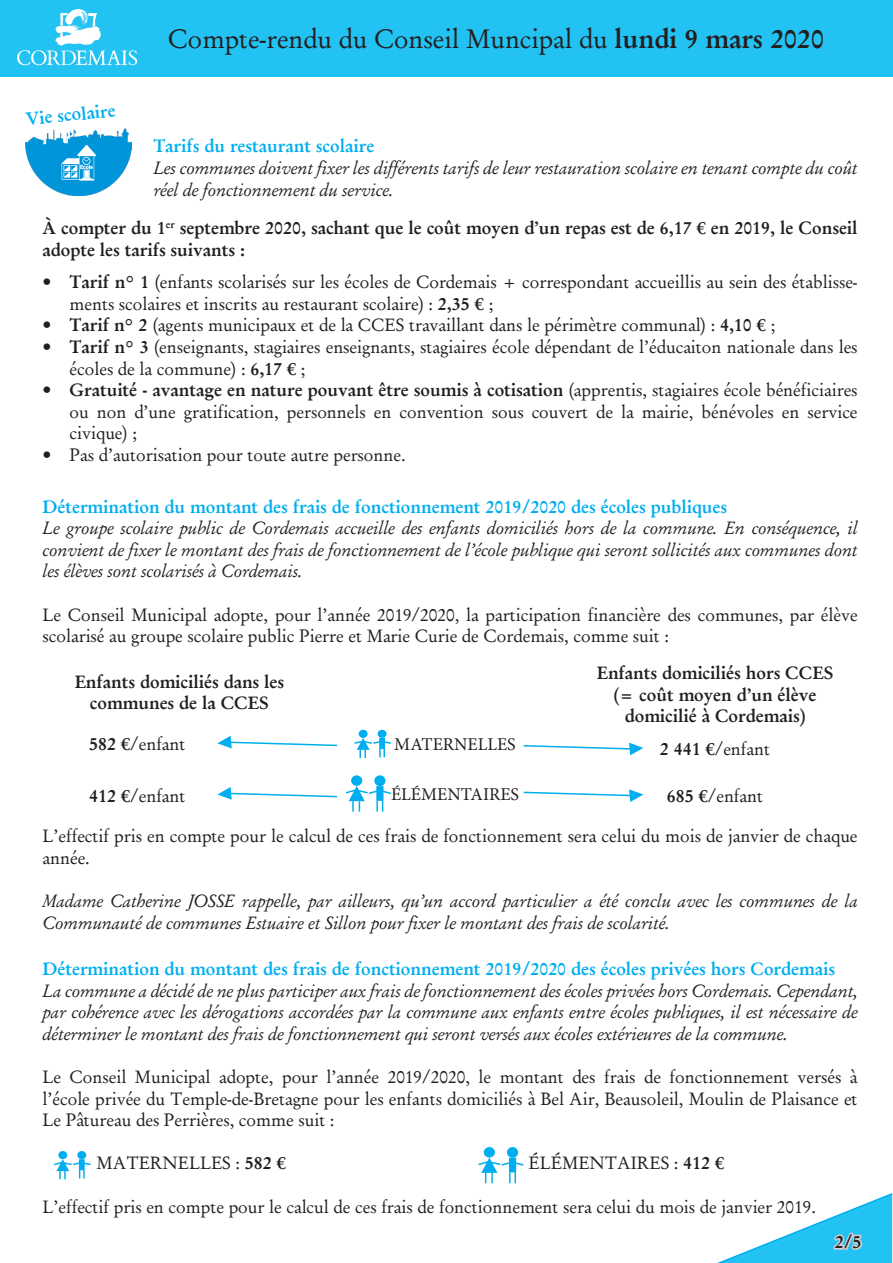
<style>
.page{position:relative;width:893px;height:1263px;background:#fff}
.page>*{position:absolute;margin:0;border:0;box-sizing:border-box;transform-origin:0 0}
.t1{font:27px "Garamond Antiqua";color:#231f20}
.t2{font:18px/21.6px "Garamond Antiqua";color:#231f20}
.t3{font:18px/21.6px "Garamond Kursiv";color:#231f20}
.t4{font:18px/21.6px "Garamond Halbfett";color:#231f20;text-align:center}
.t5{font:18px "Garamond Halbfett";color:#00aeef}
.t6{font:18px "Minion Pro";color:#231f20}
.s1{font-family:"Garamond Halbfett"}
</style>
<div class="page">
<svg style="left:217px;top:736px;width:121px;height:12px"></svg>
<div style="left:359px;top:730px;width:9px;height:8px;background:#00aeef;border-radius:50%"></div>
<div style="left:378px;top:730px;width:9px;height:8px;background:#00aeef;border-radius:50%"></div>
<svg style="left:354px;top:738px;width:37px;height:20px"></svg>
<svg style="left:379px;top:738px;width:6px;height:11px"></svg>
<div style="left:351px;top:775px;width:11px;height:11px;background:#00aeef;border-radius:50%"></div>
<div style="left:374px;top:775px;width:11px;height:11px;background:#00aeef;border-radius:50%"></div>
<svg style="left:217px;top:786px;width:174px;height:26px"></svg>
<svg style="left:376px;top:786px;width:7px;height:15px"></svg>
<div style="left:58px;top:1151px;width:9px;height:8px;background:#00aeef;border-radius:50%"></div>
<div style="left:77px;top:1151px;width:9px;height:8px;background:#00aeef;border-radius:50%"></div>
<svg style="left:54px;top:1159px;width:37px;height:20px"></svg>
<svg style="left:79px;top:1159px;width:6px;height:11px"></svg>
<div style="left:484px;top:1147px;width:11px;height:10px;background:#00aeef;border-radius:50%"></div>
<div style="left:507px;top:1147px;width:11px;height:11px;background:#00aeef;border-radius:50%"></div>
<svg style="left:478px;top:1157px;width:46px;height:26px"></svg>
<div style="left:509px;top:1158px;width:7px;height:14px;background:#00aeef"></div>
<svg style="left:717px;top:1193px;width:176px;height:70px"></svg>
<img style="left:25px;top:128px;width:107px;height:68px">
<svg style="left:523px;top:743px;width:120px;height:12px"></svg>
<svg style="left:523px;top:789px;width:120px;height:13px"></svg>
<div style="left:0;top:0;width:893px;height:77px;background:#22c2f3"></div>
<img style="left:17px;top:9px;width:120px;height:56px">
<p class="t5" style="left:25px;top:108px;width:91px;rotate:-5deg">Vie scolaire</p>
<p class="t1" style="left:168px;top:22px;width:658px">Compte-rendu du Conseil Muncipal du <span class="s1">lundi 9 mars 2020</span></p>
<p class="t5" style="left:153px;top:135px;width:223px">Tarifs du restaurant scolaire</p>
<p class="t3" style="left:153px;top:157px;width:706px">Les communes doivent fixer les différents tarifs de leur restauration scolaire en tenant compte du coût réel de fonctionnement du service.</p>
<p class="t4" style="left:43px;top:217px;width:816px;text-align:left">À compter du 1<sup>er</sup> septembre 2020, sachant que le coût moyen d’un repas est de 6,17 € en 2019, le Conseil adopte les tarifs suivants :</p>
<p class="t2" style="left:70px;top:271px;width:790px;text-indent:-27px"><span class="s1">• Tarif n° 1</span> (enfants scolarisés sur les écoles de Cordemais + correspondant accueillis au sein des établisse&shy;ments scolaires et inscrits au restaurant scolaire) : <span class="s1">2,35 €</span> ;</p>
<p class="t2" style="left:43px;top:314px;width:734px"><span class="s1">• Tarif n° 2</span> (agents municipaux et de la CCES travaillant dans le périmètre communal) : <span class="s1">4,10 €</span> ;</p>
<p class="t2" style="left:70px;top:336px;width:790px;text-indent:-27px"><span class="s1">• Tarif n° 3</span> (enseignants, stagiaires enseignants, stagiaires école dépendant de l’éducaiton nationale dans les écoles de la commune) : <span class="s1">6,17 €</span> ;</p>
<p class="t2" style="left:70px;top:379px;width:790px;text-align:justify;text-indent:-27px"><span class="s1">• Gratuité - avantage en nature pouvant être soumis à cotisation</span> (apprentis, stagiaires école bénéficiaires ou non d’une gratification, personnels en convention sous couvert de la mairie, bénévoles en service civique) ;</p>
<p class="t2" style="left:43px;top:444px;width:365px">• Pas d’autorisation pour toute autre personne.</p>
<p class="t5" style="left:43px;top:496px;width:686px">Détermination du montant des frais de fonctionnement 2019/2020 des écoles publiques</p>
<p class="t3" style="left:43px;top:517px;width:817px;text-align:justify">Le groupe scolaire public de Cordemais accueille des enfants domiciliés hors de la commune. En conséquence, il convient de fixer le montant des frais de fonctionnement de l’école publique qui seront sollicités aux communes dont les élèves sont scolarisés à Cordemais.</p>
<p class="t2" style="left:43px;top:604px;width:817px">Le Conseil Municipal adopte, pour l’année 2019/2020, la participation financière des communes, par élève scolarisé au groupe scolaire public Pierre et Marie Curie de Cordemais, comme suit :</p>
<p class="t4" style="left:75px;top:671px;width:211px">Enfants domiciliés dans les communes de la CCES</p>
<p class="t4" style="left:597px;top:662px;width:238px">Enfants domiciliés hors CCES</p>
<p class="t4" style="left:614px;top:684px;width:204px">(= coût moyen d’un élève domicilié à Cordemais)</p>
<p class="t2" style="left:89px;top:734px;width:98px"><span class="s1">582 €</span>/enfant</p>
<p class="t2" style="left:89px;top:785px;width:98px"><span class="s1">412 €</span>/enfant</p>
<p class="t6" style="left:394px;top:732px;width:123px">MATERNELLES</p>
<p class="t6" style="left:391px;top:782px;width:130px">ÉLÉMENTAIRES</p>
<p class="t2" style="left:660px;top:739px;width:112px"><span class="s1">2 441 €</span>/enfant</p>
<p class="t2" style="left:667px;top:785px;width:98px"><span class="s1">685 €</span>/enfant</p>
<p class="t2" style="left:43px;top:825px;width:817px">L’effectif pris en compte pour le calcul de ces frais de fonctionnement sera celui du mois de janvier de chaque année.</p>
<p class="t3" style="left:43px;top:890px;width:817px">Madame Catherine JOSSE rappelle, par ailleurs, qu’un accord particulier a été conclu avec les communes de la<br>Communauté de communes Estuaire et Sillon pour fixer le montant des frais de scolarité.</p>
<p class="t5" style="left:43px;top:958px;width:794px">Détermination du montant des frais de fonctionnement 2019/2020 des écoles privées hors Cordemais</p>
<p class="t3" style="left:43px;top:979px;width:817px;text-align:justify">La commune a décidé de ne plus participer aux frais de fonctionnement des écoles privées hors Cordemais. Cependant, par cohérence avec les dérogations accordées par la commune aux enfants entre écoles publiques, il est nécessaire de déterminer le montant des frais de fonctionnement qui seront versés aux écoles extérieures de la commune.</p>
<p class="t2" style="left:43px;top:1066px;width:817px;text-align:justify">Le Conseil Municipal adopte, pour l’année 2019/2020, le montant des frais de fonctionnement versés à l’école privée du Temple-de-Bretagne pour les enfants domiciliés à Bel Air, Beausoleil, Moulin de Plaisance et Le Pâtureau des Perrières, comme suit :</p>
<p class="t2" style="left:97px;top:1152px;width:191px">MATERNELLES : <span class="s1">582 €</span></p>
<p class="t2" style="left:529px;top:1152px;width:197px">ÉLÉMENTAIRES : <span class="s1">412 €</span></p>
<p class="t2" style="left:43px;top:1196px;width:775px">L’effectif pris en compte pour le calcul de ces frais de fonctionnement sera celui du mois de janvier 2019.</p>
<p class="t4" style="left:835px;top:1231px;width:28px">2/5</p>
</div>
